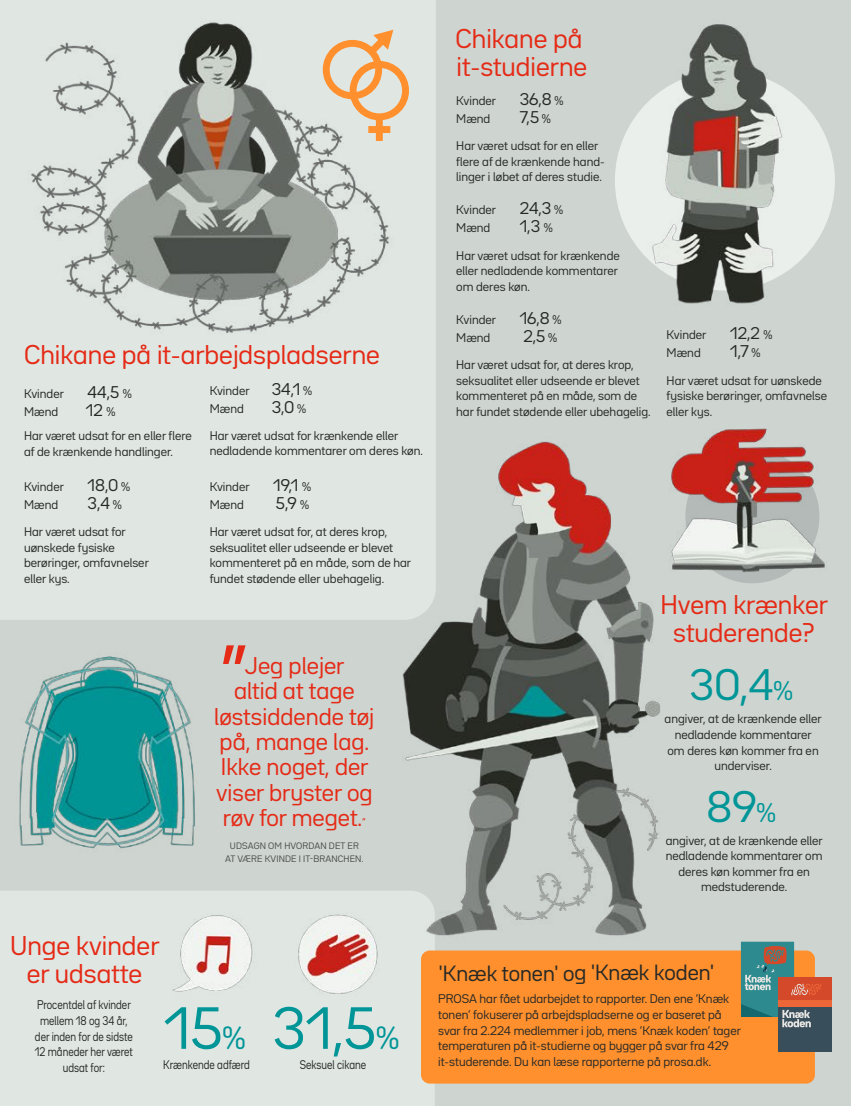
<style>
.page{position:relative;width:851px;height:1106px;background:#fff}
.page>*{position:absolute;margin:0;border:0;box-sizing:border-box;transform-origin:0 0}
.t1{font:79.95px "Bw Seido Raw";color:#e52a16}
.t2{font:52.2px "Bw Seido Raw";color:#009597}
.t3{font:38.85px "Bw Seido Raw";color:#009597}
.t4{font:23.85px/28.3px "Bw Seido Raw";color:#e52a16;text-align:center}
.t5{font:21.3px/25.3px "Bw Seido Raw";color:#e52a16;text-align:center}
.t6{font:19.35px "Bw Seido Raw";color:#272927}
.t7{font:14.85px "Bw Seido Raw";color:#272927}
.t8{font:11.1px/15.5px "Bw Seido Raw";color:#272927}
.t9{font:11.1px/15.5px "Bw Seido Raw";color:#272927;text-align:center;scale:.85 1}
.t10{font:8.25px/12.3px "Bw Seido Raw";letter-spacing:.01em;color:#4a4d4b;text-align:center}
.s1{font-size:11.1px}
.s2{font-size:9.9px}
.s3{font-size:23.85px}
.s4{font-size:28.35px}
</style>
<div class="page">
<img style="left:0;top:0;width:850px;height:1106px">
<div style="left:421px;top:950px;width:393px;height:133px;background:#ff902d;border-radius:9px"></div>
<div style="left:323px;top:40px;width:59px;height:59px;border:7px solid #ff902d;border-radius:50%"></div>
<svg style="left:363px;top:30px;width:30px;height:30px"></svg>
<div style="left:349px;top:61px;width:60px;height:59px;border:7px solid #ff902d;border-radius:50%"></div>
<div style="left:376px;top:117px;width:7px;height:24px;background:#ff902d"></div>
<div style="left:368px;top:126px;width:22px;height:7px;background:#ff902d"></div>
<div style="left:778px;top:976px;width:53px;height:34px;background:#d44929"></div>
<div style="left:778px;top:1005px;width:53px;height:47px;background:#394e5b"></div>
<div style="left:778px;top:1000px;width:53px;height:6px;background:#ec6638"></div>
<svg style="left:740px;top:941px;width:81px;height:86px"></svg>
<h3 class="t4" style="left:24px;top:340px;width:357px">Chikane på it-arbejdspladserne</h3>
<p class="t8" style="left:24px;top:385px;width:41px">Kvinder</p>
<h3 class="t7" style="left:88px;top:382px;width:46px">44,5 <span class="s1">%</span></h3>
<p class="t8" style="left:24px;top:403px;width:36px">Mænd</p>
<h3 class="t7" style="left:86px;top:400px;width:31px">12 <span class="s1">%</span></h3>
<p class="t8" style="left:24px;top:428px;width:169px">Har været udsat for en eller flere af de krænkende handlinger.</p>
<p class="t8" style="left:24px;top:478px;width:41px">Kvinder</p>
<h3 class="t7" style="left:88px;top:475px;width:44px">18,0 <span class="s1">%</span></h3>
<p class="t8" style="left:24px;top:496px;width:36px">Mænd</p>
<h3 class="t7" style="left:88px;top:493px;width:36px">3,4 <span class="s1">%</span></h3>
<p class="t8" style="left:24px;top:524px;width:126px">Har været udsat for uønskede fysiske berøringer, omfavnelser eller kys.</p>
<p class="t8" style="left:210px;top:383px;width:41px">Kvinder</p>
<h3 class="t7" style="left:271px;top:379px;width:42px">34,1 <span class="s1">%</span></h3>
<p class="t8" style="left:210px;top:400px;width:36px">Mænd</p>
<h3 class="t7" style="left:271px;top:397px;width:36px">3,0 <span class="s1">%</span></h3>
<p class="t8" style="left:210px;top:427px;width:215px">Har været udsat for krænkende eller nedladende kommentarer om deres køn.</p>
<p class="t8" style="left:210px;top:478px;width:41px">Kvinder</p>
<h3 class="t7" style="left:273px;top:475px;width:39px">19,1 <span class="s1">%</span></h3>
<p class="t8" style="left:210px;top:496px;width:36px">Mænd</p>
<h3 class="t7" style="left:276px;top:493px;width:35px">5,9 <span class="s1">%</span></h3>
<p class="t8" style="left:210px;top:524px;width:203px">Har været udsat for, at deres krop, seksualitet eller udseende er blevet kommenteret på en måde, som de har fundet stødende eller ubehagelig.</p>
<h1 class="t1" style="left:219px;top:625px;width:30px">”</h1>
<h3 class="t5" style="left:214px;top:653px;width:161px">Jeg plejer<br>altid at tage løstsiddende tøj på, mange lag.<br>Ikke noget, der viser bryster og røv for meget.<span class="s2">”</span></h3>
<p class="t10" style="left:225px;top:839px;width:140px">UDSAGN OM HVORDAN DET ER<br>AT VÆRE KVINDE I IT-BRANCHEN.</p>
<h3 class="t4" style="left:455px;top:24px;width:133px;text-align:left">Chikane på it-studierne</h3>
<p class="t8" style="left:456px;top:93px;width:41px">Kvinder</p>
<h3 class="t7" style="left:519px;top:89px;width:45px">36,8 <span class="s1">%</span></h3>
<p class="t8" style="left:456px;top:111px;width:36px">Mænd</p>
<h3 class="t7" style="left:519px;top:107px;width:33px">7,5 <span class="s1">%</span></h3>
<p class="t8" style="left:456px;top:138px;width:150px">Har været udsat for en eller flere af de krænkende hand&shy;linger i løbet af deres studie.</p>
<p class="t8" style="left:456px;top:202px;width:41px">Kvinder</p>
<h3 class="t7" style="left:519px;top:199px;width:45px">24,3 <span class="s1">%</span></h3>
<p class="t8" style="left:456px;top:220px;width:36px">Mænd</p>
<h3 class="t7" style="left:519px;top:217px;width:35px">1,3 <span class="s1">%</span></h3>
<p class="t8" style="left:456px;top:247px;width:165px">Har været udsat for krænkende eller nedladende kommentarer om deres køn.</p>
<p class="t8" style="left:456px;top:311px;width:41px">Kvinder</p>
<h3 class="t7" style="left:519px;top:308px;width:43px">16,8 <span class="s1">%</span></h3>
<p class="t8" style="left:456px;top:329px;width:36px">Mænd</p>
<h3 class="t7" style="left:523px;top:326px;width:35px">2,5 <span class="s1">%</span></h3>
<p class="t8" style="left:456px;top:357px;width:196px">Har været udsat for, at deres krop, seksualitet eller udseende er blevet kommenteret på en måde, som de har fundet stødende eller ubehagelig.</p>
<p class="t8" style="left:666px;top:327px;width:41px">Kvinder</p>
<h3 class="t7" style="left:730px;top:324px;width:44px">12,2 <span class="s1">%</span></h3>
<p class="t8" style="left:666px;top:345px;width:36px">Mænd</p>
<h3 class="t7" style="left:730px;top:342px;width:32px">1,7 <span class="s1">%</span></h3>
<p class="t8" style="left:666px;top:372px;width:162px">Har været udsat for uønskede fysiske berøringer, omfavnelse eller kys.</p>
<h3 class="t4" style="left:660px;top:590px;width:169px">Hvem krænker studerende?</h3>
<h3 class="t3" style="left:689px;top:659px;width:105px">30,4<span class="s3">%</span></h3>
<p class="t8" style="left:664px;top:711px;width:159px;text-align:center">angiver, at de krænkende eller nedladende kommentarer<br>om deres køn kommer fra en underviser.</p>
<h3 class="t3" style="left:706px;top:781px;width:71px">89<span class="s3">%</span></h3>
<p class="t8" style="left:665px;top:832px;width:159px;text-align:center">angiver, at de krænkende eller nedladende kommentarer om deres køn kommer fra en medstuderende.</p>
<h3 class="t4" style="left:10px;top:931px;width:151px">Unge kvinder er udsatte</h3>
<p class="t9" style="left:35px;top:997px;width:117px">Procentdel af kvinder mellem 18 og 34 år, der inden for de sidste<br>12 måneder her været udsat for:</p>
<h2 class="t2" style="left:164px;top:994px;width:83px">15<span class="s4">%</span></h2>
<p class="t9" style="left:163px;top:1057px;width:103px">Krænkende adfærd</p>
<h2 class="t2" style="left:272px;top:994px;width:128px">31,5<span class="s4">%</span></h2>
<p class="t9" style="left:300px;top:1057px;width:79px">Seksuel cikane</p>
<h3 class="t6" style="left:438px;top:960px;width:277px">'Knæk tonen' og 'Knæk koden'</h3>
<p class="t8" style="left:438px;top:991px;width:304px">PROSA har fået udarbejdet to rapporter. Den ene ’Knæk tonen’ fokuserer på arbejdspladserne og er baseret på svar fra 2.224 medlemmer i job, mens ’Knæk koden’ tager temperaturen på it-studierne og bygger på svar fra 429 it-studerende. Du kan læse rapporterne på prosa.dk.</p>
</div>
